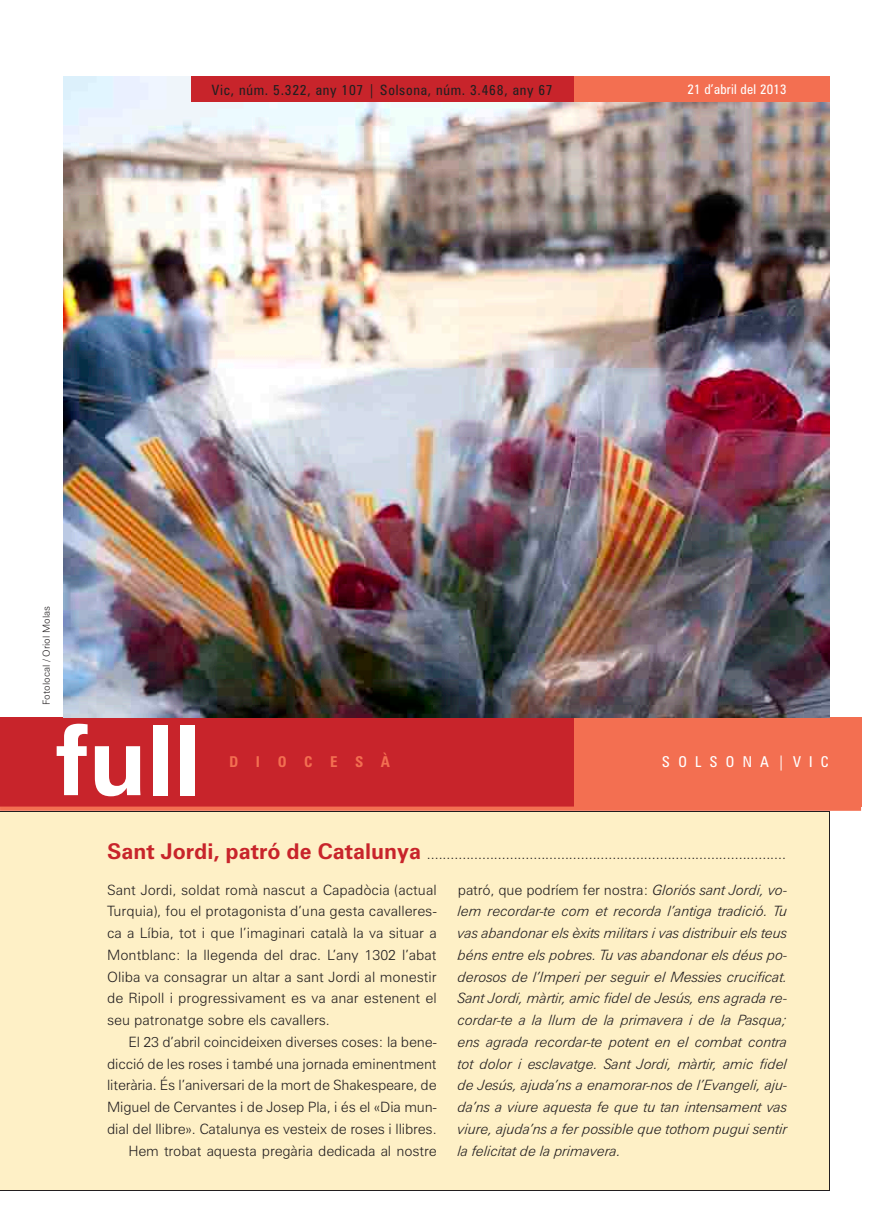
<style>
.page{position:relative;width:893px;height:1212px;background:#fff}
.page>*{position:absolute;margin:0;border:0;box-sizing:border-box;transform-origin:0 0}
.t1{font:700 97.5px "Zurich BT";color:#fff}
.t2{font:condensed 15px "Zurich BT";letter-spacing:.55em;color:#fff}
.t3{font:700 condensed 15px "Zurich BT";letter-spacing:1.17em;color:#f36f51}
.t4{font:300 14.25px/21.8px "Zurich BT";letter-spacing:-.01em;color:#231f20;text-align:justify}
.t5{font:italic 300 14.25px/21.8px "Zurich BT";letter-spacing:-.01em;color:#231f20;text-align:justify}
.t6{font:condensed 14.25px "Zurich BT";letter-spacing:.05em;color:#231f20}
.t7{font:condensed 13.5px "Zurich BT";letter-spacing:.02em;color:#fff}
.t8{font:300 9.75px "Zurich BT";color:#231f20}
.s1{font-weight:700;font-size:21.75px;color:#c8242b}
.s2{font-style:normal}
</style>
<div class="page">
<div style="left:0;top:811px;width:829px;height:379px;background:#fef0c6"></div>
<hr style="left:0;top:811px;width:829px;height:1px;background:#231f20">
<hr style="left:829px;top:811px;width:1px;height:379px;background:#231f20">
<hr style="left:0;top:1190px;width:829px;height:1px;background:#231f20">
<div style="left:0;top:717px;width:574px;height:89px;background:#c8242b"></div>
<div style="left:574px;top:717px;width:287px;height:89px;background:#f36f51"></div>
<div style="left:0;top:806px;width:861px;height:5px;background:#f36f51"></div>
<img style="left:64px;top:77px;width:765px;height:640px">
<div style="left:191px;top:77px;width:638px;height:25px;background:#c8242b"></div>
<div style="left:574px;top:77px;width:255px;height:25px;background:#f36f51"></div>
<p class="t6" style="left:212px;top:81px;width:342px">Vic, núm. 5.322, any 107 | Solsona, núm. 3.468, any 67</p>
<p class="t7" style="left:687px;top:81px;width:101px">21 d’abril del 2013</p>
<p class="t8" style="left:41px;top:704px;width:100px;rotate:-90deg">Fotolocal / Oriol Molas</p>
<h1 class="t1" style="left:57px;top:701px;width:146px">full</h1>
<p class="t3" style="left:229px;top:753px;width:162px">DIOCESÀ</p>
<p class="t2" style="left:662px;top:752px;width:168px">SOLSONA|VIC</p>
<p class="t4" style="left:107px;top:843px;width:680px"><span class="s1">Sant Jordi, patró de Catalunya</span> ...........................................................................................</p>
<p class="t4" style="left:107px;top:879px;width:331px">Sant Jordi, soldat romà nascut a Capadòcia (actual Turquia), fou el protagonista d’una gesta cavalleres&shy;ca a Líbia, tot i que l’imaginari català la va situar a Montblanc: la llegenda del drac. L’any 1302 l’abat Oliba va consagrar un altar a sant Jordi al monestir de Ripoll i progressivament es va anar estenent el seu patronatge sobre els cavallers.</p>
<p class="t4" style="left:107px;top:1031px;width:331px;text-align:right">El 23 d’abril coincideixen diverses coses: la bene&shy;dicció de les roses i també una jornada eminentment literària. És l’aniversari de la mort de Shakespeare, de Miguel de Cervantes i de Josep Pla, i és el «Dia mun&shy;dial del llibre». Catalunya es vesteix de roses i llibres.<br>Hem trobat aquesta pregària dedicada al nostre</p>
<p class="t5" style="left:458px;top:878px;width:331px"><span class="s2">patró, que podríem fer nostra:</span> Gloriós sant Jordi, vo&shy;lem recordar-te com et recorda l’antiga tradició. Tu vas abandonar els èxits militars i vas distribuir els teus béns entre els pobres. Tu vas abandonar els déus po&shy;derosos de l’Imperi per seguir el Messies crucificat.<br>Sant Jordi, màrtir, amic fidel de Jesús, ens agrada re&shy;cordar-te a la llum de la primavera i de la Pasqua; ens agrada recordar-te potent en el combat contra tot dolor i esclavatge. Sant Jordi, màrtir, amic fidel de Jesús, ajuda’ns a enamorar-nos de l’Evangeli, aju&shy;da’ns a viure aquesta fe que tu tan intensament vas viure, ajuda’ns a fer possible que tothom pugui sentir la felicitat de la primavera.</p>
</div>
